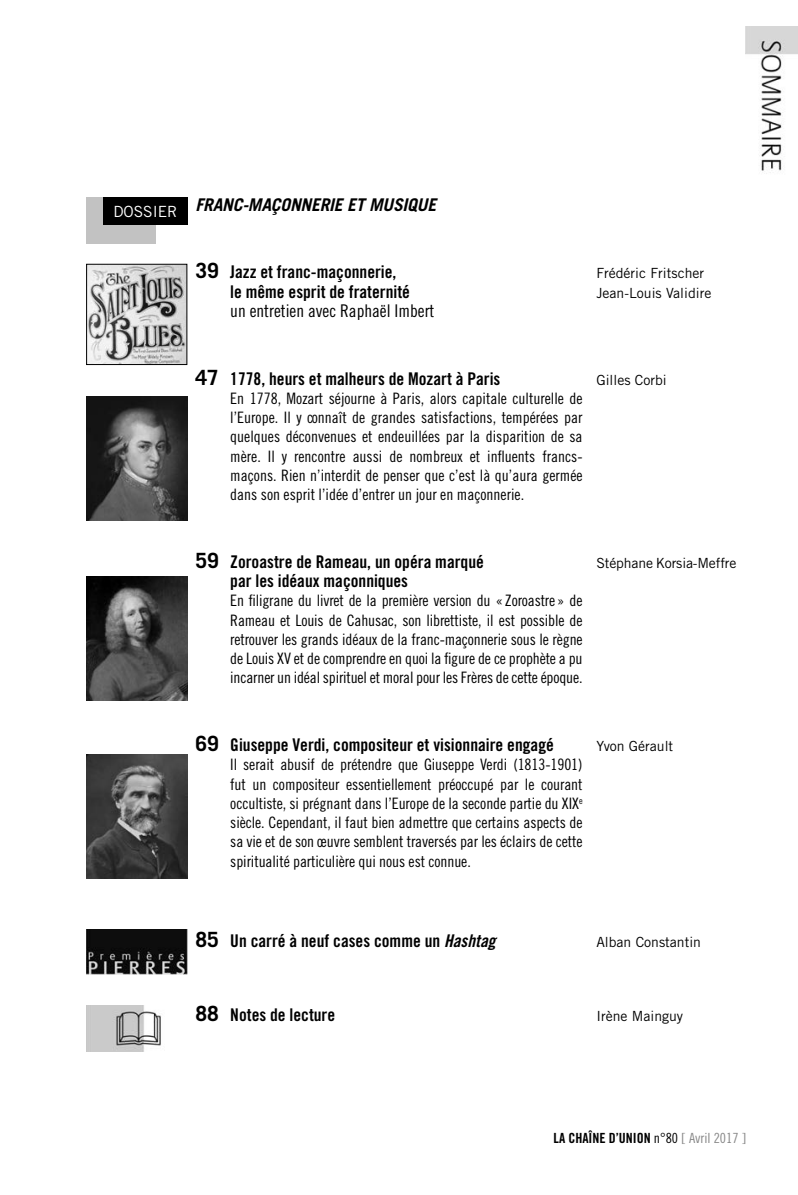
<style>
.page{position:relative;width:798px;height:1195px;background:#fff}
.page>*{position:absolute;margin:0;border:0;box-sizing:border-box;transform-origin:0 0}
.t1{font:17.5px "Trade Gothic Bold Cond Twenty";color:#000}
.t2{font:17.5px "Trade Gothic Cond Eighteen";color:#000}
.t3{font:italic 700 17.5px "Trade Gothic";letter-spacing:-.01em;color:#000}
.t4{font:15.75px/19.2px "Trade Gothic Cond Eighteen";letter-spacing:-.005em;color:#000;text-align:justify}
.t5{font:15.4px "Trade Gothic";color:#fff}
.t6{font:14px "Trade Gothic";color:#000}
.t7{font:14px "Trade Gothic Bold Cond Twenty";color:#000}
.s1{font-family:"Trade Gothic";font-weight:700;font-size:21px}
.s2{font-family:"Trade Gothic Bold Cond Twenty Obl"}
.s3{font-family:"Trade Gothic Cond Eighteen"}
.s4{font-family:"Trade Gothic";color:#878787}
.s5{font-family:"Trade Gothic Cond Eighteen";color:#878787}
</style>
<div class="page">
<img style="left:745px;top:26px;width:53px;height:148px">
<div style="left:86px;top:197px;width:70px;height:46px;background:#c2c2c2"></div>
<div style="left:103px;top:197px;width:85px;height:28px;background:#000"></div>
<img style="left:86px;top:1005px;width:75px;height:46px">
<img style="left:86px;top:929px;width:101px;height:46px">
<img style="left:88px;top:266px;width:97px;height:97px">
<div style="left:86px;top:264px;width:101px;height:101px;border:1px solid #000"></div>
<img style="left:86px;top:396px;width:101px;height:124px">
<img style="left:86px;top:576px;width:101px;height:124px">
<img style="left:86px;top:754px;width:101px;height:124px">
<p class="t5" style="left:113px;top:202px;width:66px">DOSSIER</p>
<p class="t3" style="left:195px;top:194px;width:242px">FRANC-MAÇONNERIE ET MUSIQUE</p>
<p class="t1" style="left:195px;top:261px;width:202px"><span class="s1">39</span> Jazz et franc-maçonnerie,</p>
<p class="t6" style="left:596px;top:265px;width:109px">Frédéric Fritscher</p>
<p class="t1" style="left:230px;top:281px;width:181px">le même esprit de fraternité</p>
<p class="t6" style="left:596px;top:284px;width:116px">Jean-Louis Validire</p>
<p class="t2" style="left:230px;top:300px;width:206px">un entretien avec Raphaël Imbert</p>
<p class="t1" style="left:195px;top:368px;width:306px"><span class="s1">47</span> 1778, heurs et malheurs de Mozart à Paris</p>
<p class="t6" style="left:596px;top:371px;width:72px">Gilles Corbi</p>
<p class="t4" style="left:230px;top:388px;width:354px">En 1778, Mozart séjourne à Paris, alors capitale culturelle de l’Europe. Il y connaît de grandes satisfactions, tempérées par quelques déconvenues et endeuillées par la disparition de sa mère. Il y rencontre aussi de nombreux et influents francs&shy;maçons. Rien n’interdit de penser que c’est là qu’aura germée dans son esprit l’idée d’entrer un jour en maçonnerie.</p>
<p class="t1" style="left:195px;top:551px;width:290px"><span class="s1">59</span> Zoroastre de Rameau, un opéra marqué</p>
<p class="t6" style="left:596px;top:554px;width:141px">Stéphane Korsia-Meffre</p>
<p class="t1" style="left:230px;top:570px;width:179px">par les idéaux maçonniques</p>
<p class="t4" style="left:230px;top:591px;width:354px">En filigrane du livret de la première version du «Zoroastre» de Rameau et Louis de Cahusac, son librettiste, il est possible de retrouver les grands idéaux de la franc-maçonnerie sous le règne de Louis XV et de comprendre en quoi la figure de ce prophète a pu incarner un idéal spirituel et moral pour les Frères de cette époque.</p>
<p class="t1" style="left:195px;top:734px;width:360px"><span class="s1">69</span> Giuseppe Verdi, compositeur et visionnaire engagé</p>
<p class="t6" style="left:596px;top:737px;width:78px">Yvon Gérault</p>
<p class="t4" style="left:230px;top:755px;width:354px">Il serait abusif de prétendre que Giuseppe Verdi (1813-1901) fut un compositeur essentiellement préoccupé par le courant occultiste, si prégnant dans l’Europe de la seconde partie du XIX<sup>e </sup>siècle. Cependant, il faut bien admettre que certains aspects de sa vie et de son œuvre semblent traversés par les éclairs de cette spiritualité particulière qui nous est connue.</p>
<p class="t1" style="left:195px;top:930px;width:301px"><span class="s1">85</span> Un carré à neuf cases comme un <span class="s2">Hashtag</span></p>
<p class="t6" style="left:596px;top:933px;width:106px">Alban Constantin</p>
<p class="t1" style="left:195px;top:1004px;width:141px"><span class="s1">88</span> Notes de lecture</p>
<p class="t6" style="left:596px;top:1007px;width:88px">Irène Mainguy</p>
<p class="t7" style="left:553px;top:1129px;width:194px">LA CHAÎNE D’UNION <span class="s3">n°80</span> <span class="s4">[</span> <span class="s5">Avril 2017</span> <span class="s4">]</span></p>
</div>
